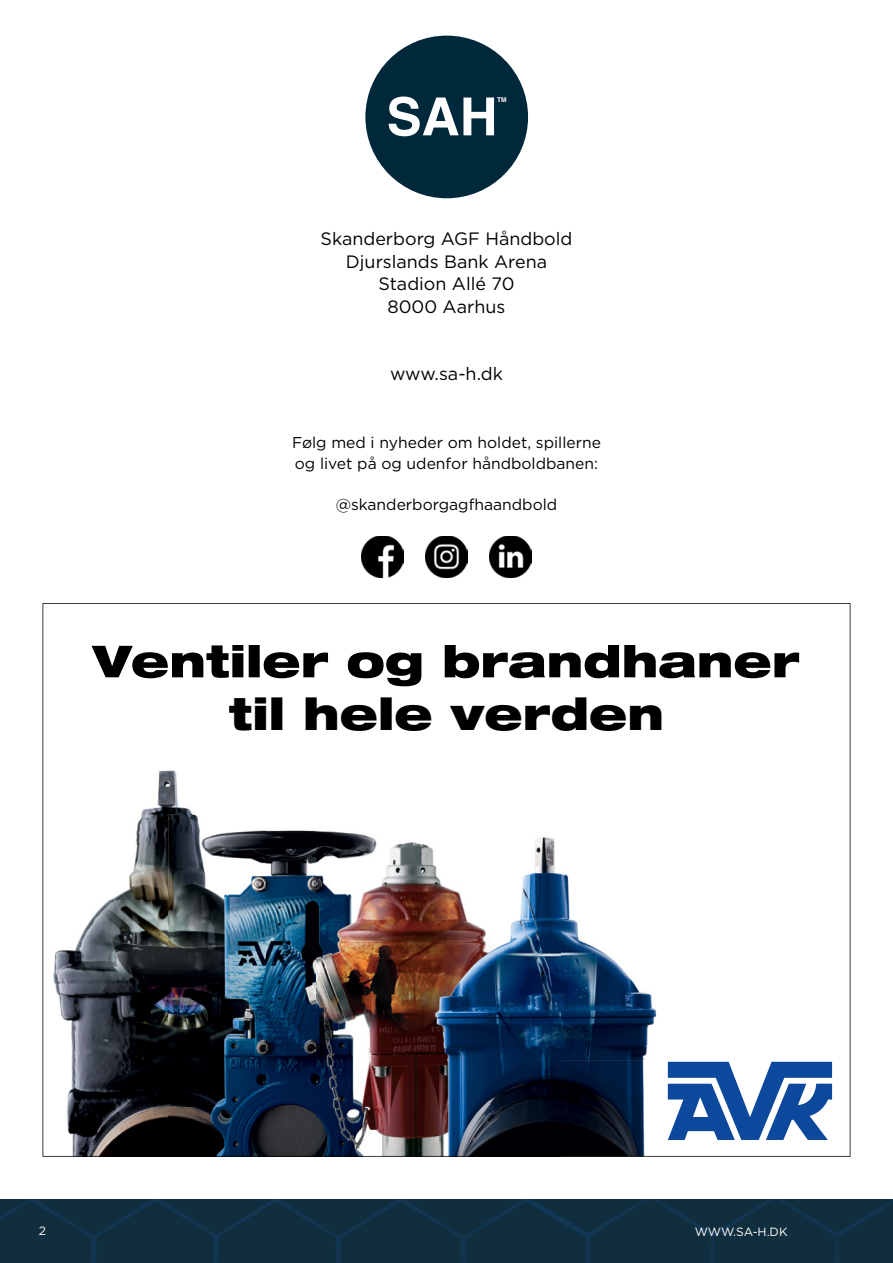
<style>
.page{position:relative;width:893px;height:1263px;background:#fff}
.page>*{position:absolute;margin:0;border:0;box-sizing:border-box;transform-origin:0 0}
.t1{font:700 52.65px "Helvetica CE";color:#fff}
.t2{font:900 expanded 44.1px "Helvetica Neue LT Pro";color:#000}
.t3{font:17.85px/22.5px "Gotham";color:#000;text-align:center}
.t4{font:15.6px/20.9px "Gotham";color:#000}
.t5{font:12px "Gotham";letter-spacing:-.01em;color:#fff}
.t6{font:700 6.6px "Helvetica CE";color:#fff}
</style>
<div class="page">
<img style="left:0;top:1199px;width:893px;height:64px">
<div style="left:363px;top:33px;width:168px;height:168px;background:#00283b;border-radius:50%"></div>
<div style="left:360px;top:30px;width:173px;height:174px;border:5px solid #fff;border-radius:50%"></div>
<img style="left:43px;top:603px;width:807px;height:554px">
<img style="left:361px;top:536px;width:42px;height:42px">
<img style="left:490px;top:536px;width:41px;height:42px">
<img style="left:426px;top:536px;width:41px;height:42px">
<h1 class="t1" style="left:387px;top:85px;width:113px">SAH</h1>
<p class="t6" style="left:497px;top:96px;width:11px">TM</p>
<p class="t3" style="left:321px;top:227px;width:253px">Skanderborg AGF Håndbold<br>Djurslands Bank Arena<br>Stadion Allé 70<br>8000 Aarhus</p>
<p class="t3" style="left:390px;top:362px;width:114px">www.sa-h.dk</p>
<p class="t4" style="left:292px;top:431px;width:310px">Følg med i nyheder om holdet, spillerne og livet på og udenfor håndboldbanen:</p>
<p class="t4" style="left:336px;top:494px;width:223px">@skanderborgagfhaandbold</p>
<h2 class="t2" style="left:229px;top:686px;width:437px">til hele verden</h2>
<p class="t5" style="left:39px;top:1223px;width:9px">2</p>
<p class="t5" style="left:695px;top:1224px;width:94px">WWW.SA-H.DK</p>
</div>
